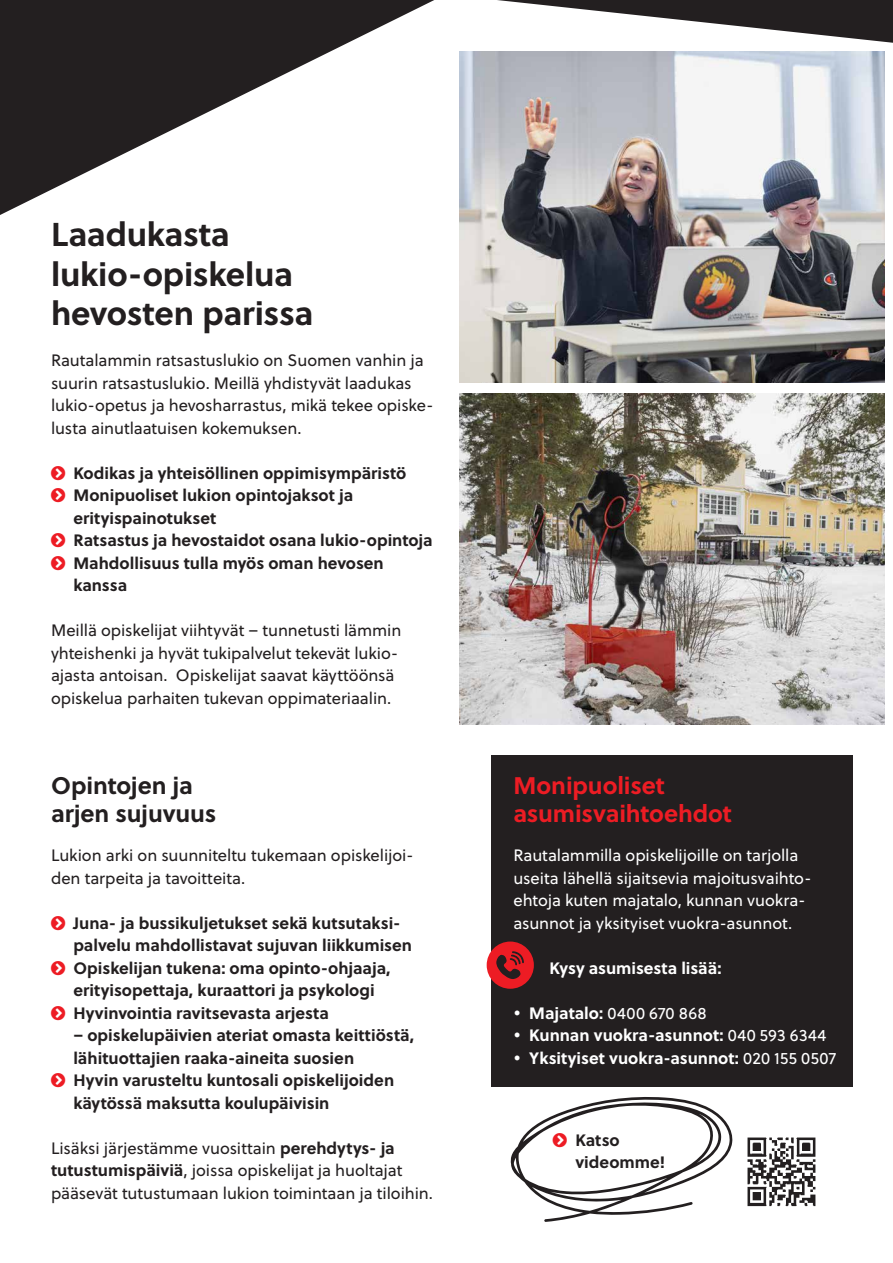
<style>
.page{position:relative;width:893px;height:1263px;background:#fff}
.page>*{position:absolute;margin:0;border:0;box-sizing:border-box;transform-origin:0 0}
.t1{font:700 33px/39.6px "Soleil";letter-spacing:-.01em;color:#231f20}
.t2{font:700 24px/28.8px "Soleil";letter-spacing:-.005em;color:#ed1c24}
.t3{font:700 24px/28.8px "Soleil";letter-spacing:-.005em;color:#231f20}
.t4{font:16.5px/22.5px "Soleil";letter-spacing:-.005em;color:#231f20}
.t5{font:700 16.5px/22.5px "Soleil";color:#231f20}
.t6{font:16.5px/22.5px "Soleil";letter-spacing:-.005em;color:#fff}
.t7{font:700 16.5px "Soleil";color:#fff}
.t8{font:16.5px "Soleil";letter-spacing:.02em;color:#fff}
.s1{font-weight:700}
.s2{font-weight:400}
</style>
<div class="page">
<svg style="left:0;top:0;width:434px;height:215px"></svg>
<svg style="left:497px;top:0;width:396px;height:43px"></svg>
<div style="left:491px;top:756px;width:362px;height:331px;background:#231f20"></div>
<svg style="left:487px;top:941px;width:47px;height:48px"></svg>
<img style="left:459px;top:51px;width:425px;height:331px">
<img style="left:459px;top:393px;width:425px;height:332px">
<img style="left:747px;top:1137px;width:69px;height:70px">
<svg style="left:510px;top:1097px;width:223px;height:125px"></svg>
<h1 class="t1" style="left:51px;top:213px;width:264px">Laadukasta lukio-opiskelua hevosten parissa</h1>
<p class="t4" style="left:51px;top:349px;width:384px">Rautalammin ratsastuslukio on Suomen vanhin ja suurin ratsastuslukio. Meillä yhdistyvät laadukas lukio-opetus ja hevosharrastus, mikä tekee opiske&shy;lusta ainutlaatuisen kokemuksen.</p>
<p class="t5" style="left:73px;top:461px;width:361px">Kodikas ja yhteisöllinen oppimisympäristö<br>Monipuoliset lukion opintojaksot ja erityispainotukset<br>Ratsastus ja hevostaidot osana lukio-opintoja<br>Mahdollisuus tulla myös oman hevosen kanssa</p>
<p class="t4" style="left:51px;top:619px;width:352px">Meillä opiskelijat viihtyvät – tunnetusti lämmin yhteishenki ja hyvät tukipalvelut tekevät lukio&shy;ajasta antoisan. Opiskelijat saavat käyttöönsä opiskelua parhaiten tukevan oppimateriaalin.</p>
<h2 class="t3" style="left:51px;top:769px;width:167px">Opintojen ja arjen sujuvuus</h2>
<p class="t4" style="left:51px;top:844px;width:364px">Lukion arki on suunniteltu tukemaan opiskelijoi&shy;den tarpeita ja tavoitteita.</p>
<p class="t5" style="left:73px;top:911px;width:340px">Juna- ja bussikuljetukset sekä kutsutaksi&shy;palvelu mahdollistavat sujuvan liikkumisen Opiskelijan tukena: oma opinto-ohjaaja, erityisopettaja, kuraattori ja psykologi Hyvinvointia ravitsevasta arjesta</p>
<p class="t5" style="left:73px;top:1023px;width:342px">– opiskelupäivien ateriat omasta keittiöstä, lähituottajien raaka-aineita suosien<br>Hyvin varusteltu kuntosali opiskelijoiden käytössä maksutta koulupäivisin</p>
<p class="t4" style="left:51px;top:1136px;width:384px">Lisäksi järjestämme vuosittain <span class="s1">perehdytys- ja tutustumispäiviä</span>, joissa opiskelijat ja huoltajat pääsevät tutustumaan lukion toimintaan ja tiloihin.</p>
<h2 class="t2" style="left:513px;top:769px;width:220px">Monipuoliset asumisvaihtoehdot</h2>
<p class="t6" style="left:513px;top:844px;width:300px">Rautalammilla opiskelijoille on tarjolla useita lähellä sijaitsevia majoitusvaihto&shy;ehtoja kuten majatalo, kunnan vuokra&shy;asunnot ja yksityiset vuokra-asunnot.</p>
<p class="t7" style="left:549px;top:955px;width:174px">Kysy asumisesta lisää:</p>
<p class="t8" style="left:513px;top:1001px;width:195px">• <span class="s1">Majatalo:</span> 0400 670 868</p>
<p class="t7" style="left:513px;top:1022px;width:314px">• Kunnan vuokra-asunnot: <span class="s2">040 593 6344</span></p>
<p class="t7" style="left:513px;top:1045px;width:324px">• Yksityiset vuokra-asunnot: <span class="s2">020 155 0507</span></p>
<p class="t5" style="left:575px;top:1128px;width:91px">Katso videomme!</p>
</div>
